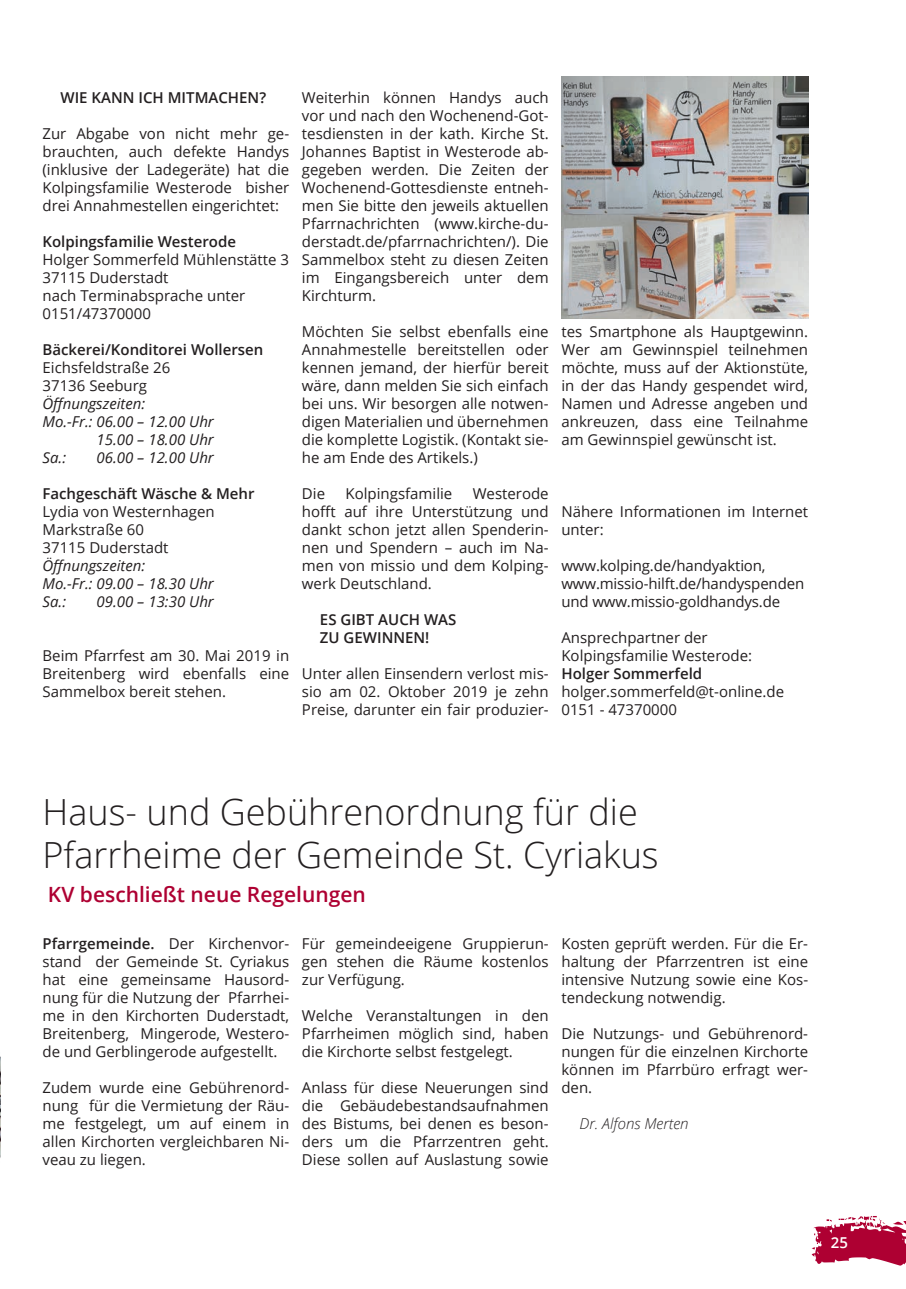
<style>
.page{position:relative;width:906px;height:1289px;background:#fff}
.page>*{position:absolute;margin:0;border:0;box-sizing:border-box;transform-origin:0 0}
.t1{font:300 36px/43.2px "Open Sans";color:#231f20}
.t2{font:600 21px "Open Sans";color:#ae0032}
.t3{font:15px/18px "Open Sans";color:#231f20;text-align:justify}
.t4{font:600 15px/18px "Open Sans";color:#231f20}
.t5{font:italic 15px/18px "Open Sans";color:#231f20}
.t6{font:italic 300 15px "Open Sans";color:#231f20}
.t7{font:600 15px "Open Sans";color:#fff}
.s1{font-weight:600}
</style>
<div class="page">
<svg style="left:811px;top:1216px;width:95px;height:49px"></svg>
<img style="left:0;top:1056px;width:1px;height:102px">
<img style="left:561px;top:77px;width:247px;height:241px">
<p class="t4" style="left:61px;top:88px;width:207px">WIE KANN ICH MITMACHEN?</p>
<p class="t3" style="left:43px;top:124px;width:248px">Zur Abgabe von nicht mehr ge&shy;brauchten, auch defekte Handys (inklusive der Ladegeräte) hat die Kolpingsfamilie Westerode bisher drei Annahmestellen eingerichtet:</p>
<p class="t4" style="left:43px;top:232px;width:195px">Kolpingsfamilie Westerode</p>
<p class="t3" style="left:43px;top:250px;width:248px;text-align:left">Holger Sommerfeld Mühlenstätte 3<br>37115 Duderstadt<br>nach Terminabsprache unter<br>0151/47370000</p>
<p class="t4" style="left:43px;top:340px;width:222px">Bäckerei/Konditorei Wollersen</p>
<p class="t3" style="left:43px;top:358px;width:129px">Eichsfeldstraße 26<br>37136 Seeburg</p>
<p class="t5" style="left:43px;top:394px;width:104px">Öffnungszeiten:</p>
<p class="t5" style="left:43px;top:412px;width:173px">Mo.-Fr.: 06.00 – 12.00 Uhr</p>
<p class="t5" style="left:97px;top:430px;width:119px">15.00 – 18.00 Uhr</p>
<p class="t5" style="left:43px;top:448px;width:25px">Sa.:</p>
<p class="t5" style="left:97px;top:448px;width:119px">06.00 – 12.00 Uhr</p>
<p class="t4" style="left:43px;top:484px;width:213px">Fachgeschäft Wäsche &amp; Mehr</p>
<p class="t3" style="left:43px;top:502px;width:174px;text-align:left">Lydia von Westernhagen<br>Markstraße 60<br>37115 Duderstadt</p>
<p class="t5" style="left:43px;top:556px;width:173px">Öffnungszeiten:<br>Mo.-Fr.: 09.00 – 18.30 Uhr<br>Sa.:</p>
<p class="t5" style="left:97px;top:592px;width:119px">09.00 – 13:30 Uhr</p>
<p class="t3" style="left:43px;top:646px;width:248px">Beim Pfarrfest am 30. Mai 2019 in Breitenberg wird ebenfalls eine Sammelbox bereit stehen.</p>
<p class="t3" style="left:302px;top:88px;width:248px">Weiterhin können Handys auch vor und nach den Wochenend-Got&shy;tesdiensten in der kath. Kirche St.<br>Johannes Baptist in Westerode ab&shy;gegeben werden. Die Zeiten der Wochenend-Gottesdienste entneh&shy;men Sie bitte den jeweils aktuellen Pfarrnachrichten (www.kirche-du&shy;derstadt.de/pfarrnachrichten/). Die Sammelbox steht zu diesen Zeiten im Eingangsbereich unter dem Kirchturm.</p>
<p class="t3" style="left:302px;top:322px;width:248px">Möchten Sie selbst ebenfalls eine Annahmestelle bereitstellen oder kennen jemand, der hierfür bereit wäre, dann melden Sie sich einfach bei uns. Wir besorgen alle notwen&shy;digen Materialien und übernehmen die komplette Logistik. (Kontakt sie&shy;he am Ende des Artikels.)</p>
<p class="t3" style="left:302px;top:484px;width:25px">Die</p>
<p class="t3" style="left:345px;top:484px;width:108px">Kolpingsfamilie</p>
<p class="t3" style="left:302px;top:484px;width:248px;text-indent:171px">Westerode hofft auf ihre Unterstützung und dankt schon jetzt allen Spenderin&shy;nen und Spendern – auch im Na&shy;men von missio und dem Kolping&shy;werk Deutschland.</p>
<p class="t4" style="left:320px;top:610px;width:138px">ES GIBT AUCH WAS<br>ZU GEWINNEN!</p>
<p class="t3" style="left:302px;top:664px;width:248px">Unter allen Einsendern verlost mis&shy;sio am 02. Oktober 2019 je zehn Preise, darunter ein fair produzier-</p>
<p class="t3" style="left:561px;top:322px;width:248px">tes Smartphone als Hauptgewinn.<br>Wer am Gewinnspiel teilnehmen möchte, muss auf der Aktionstüte, in der das Handy gespendet wird, Namen und Adresse angeben und ankreuzen, dass eine Teilnahme am Gewinnspiel gewünscht ist.</p>
<p class="t3" style="left:561px;top:502px;width:248px">Nähere Informationen im Internet unter:</p>
<p class="t3" style="left:561px;top:556px;width:244px;text-align:left">www.kolping.de/handyaktion, www.missio-hilft.de/handyspenden und www.missio-goldhandys.de</p>
<p class="t3" style="left:561px;top:628px;width:192px">Ansprechpartner der<br>Kolpingsfamilie Westerode:</p>
<p class="t4" style="left:561px;top:664px;width:142px">Holger Sommerfeld</p>
<p class="t3" style="left:561px;top:682px;width:224px">holger.sommerfeld@t-online.de<br>0151 - 47370000</p>
<h1 class="t1" style="left:43px;top:789px;width:617px">Haus- und Gebührenordnung für die<br>Pfarrheime der Gemeinde St. Cyriakus</h1>
<h2 class="t2" style="left:48px;top:880px;width:319px">KV beschließt neue Regelungen</h2>
<p class="t3" style="left:43px;top:934px;width:248px"><span class="s1">Pfarrgemeinde.</span> Der Kirchenvor&shy;stand der Gemeinde St. Cyriakus hat eine gemeinsame Hausord&shy;nung für die Nutzung der Pfarrhei&shy;me in den Kirchorten Duderstadt, Breitenberg, Mingerode, Westero&shy;de und Gerblingerode aufgestellt.</p>
<p class="t3" style="left:43px;top:1078px;width:248px">Zudem wurde eine Gebührenord&shy;nung für die Vermietung der Räu&shy;me festgelegt, um auf einem in allen Kirchorten vergleichbaren Ni&shy;veau zu liegen.</p>
<p class="t3" style="left:561px;top:934px;width:248px">Kosten geprüft werden. Für die Er&shy;haltung der Pfarrzentren ist eine intensive Nutzung sowie eine Kos&shy;tendeckung notwendig.</p>
<p class="t3" style="left:561px;top:1024px;width:248px">Die Nutzungs- und Gebührenord&shy;nungen für die einzelnen Kirchorte können im Pfarrbüro erfragt wer&shy;den.</p>
<p class="t6" style="left:579px;top:1113px;width:111px">Dr. Alfons Merten</p>
<p class="t3" style="left:302px;top:934px;width:248px">Für gemeindeeigene Gruppierun&shy;gen stehen die Räume kostenlos zur Verfügung.</p>
<p class="t3" style="left:302px;top:1006px;width:248px">Welche Veranstaltungen in den Pfarrheimen möglich sind, haben die Kirchorte selbst festgelegt.</p>
<p class="t3" style="left:302px;top:1078px;width:248px">Anlass für diese Neuerungen sind die Gebäudebestandsaufnahmen des Bistums, bei denen es beson&shy;ders um die Pfarrzentren geht.<br>Diese sollen auf Auslastung sowie</p>
<p class="t7" style="left:830px;top:1231px;width:19px">25</p>
</div>
